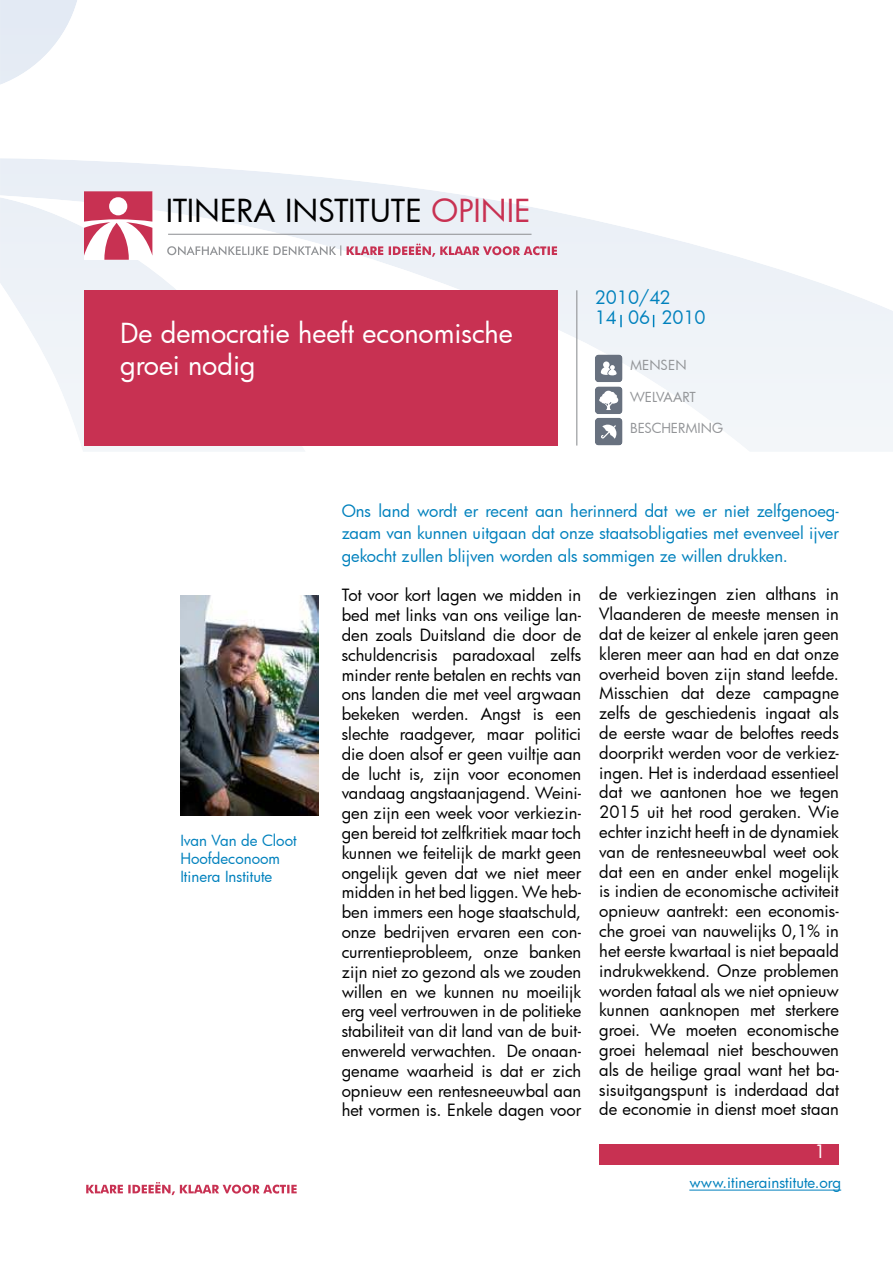
<style>
.page{position:relative;width:893px;height:1263px;background:#fff}
.page>*{position:absolute;margin:0;border:0;box-sizing:border-box;transform-origin:0 0}
.t1{font:31.05px "Futura";color:#000}
.t2{font:27px/32.4px "Futura";color:#fff}
.t3{font:18px/20.1px "Futura";color:#0081bd}
.t4{font:18px "Futura";color:#fff}
.t5{font:16.5px/19.8px "Futura";color:#000;text-align:justify}
.t6{font:16.5px/22.5px "Futura";color:#0081bd;text-align:justify}
.t7{font:15px/18px "Futura";color:#0081bd}
.t8{font:13.5px "Futura";color:#929497}
.s1{color:#c83152}
</style>
<div class="page">
<img style="left:0;top:1px;width:893px;height:450px">
<div style="left:84px;top:290px;width:473px;height:156px;background:#c83152"></div>
<hr style="left:576px;top:290px;width:1px;height:156px;background:#929497">
<div style="left:599px;top:1144px;width:240px;height:21px;background:#c83152"></div>
<hr style="left:689px;top:1189px;width:152px;height:1px;background:#0081bd">
<svg style="left:84px;top:191px;width:68px;height:69px"></svg>
<hr style="left:168px;top:234px;width:363px;height:1px;background:#929497">
<svg style="left:167px;top:245px;width:174px;height:11px"></svg>
<svg style="left:347px;top:244px;width:210px;height:13px;background:#dfaebd"></svg>
<svg style="left:86px;top:1182px;width:211px;height:13px"></svg>
<img style="left:595px;top:354px;width:28px;height:28px">
<svg style="left:601px;top:361px;width:16px;height:14px"></svg>
<img style="left:595px;top:418px;width:28px;height:28px">
<svg style="left:601px;top:425px;width:15px;height:14px"></svg>
<img style="left:595px;top:386px;width:28px;height:28px">
<svg style="left:599px;top:391px;width:19px;height:19px"></svg>
<svg style="left:620px;top:315px;width:2px;height:12px"></svg>
<svg style="left:653px;top:315px;width:1px;height:12px"></svg>
<img style="left:180px;top:595px;width:139px;height:220px">
<h1 class="t1" style="left:166px;top:196px;width:366px">ITINERA INSTITUTE <span class="s1">OPINIE</span></h1>
<h2 class="t2" style="left:120px;top:319px;width:394px">De democratie heeft economische groei nodig</h2>
<p class="t3" style="left:595px;top:288px;width:112px">2010/42<br>14 06 2010</p>
<p class="t8" style="left:630px;top:359px;width:58px">MENSEN</p>
<p class="t8" style="left:630px;top:390px;width:67px">WELVAART</p>
<p class="t8" style="left:630px;top:422px;width:94px">BESCHERMING</p>
<p class="t7" style="left:180px;top:833px;width:118px">Ivan Van de Cloot<br>Hoofdeconoom<br>Itinera Institute</p>
<p class="t6" style="left:342px;top:501px;width:499px">Ons land wordt er recent aan herinnerd dat we er niet zelfgenoeg&shy;zaam van kunnen uitgaan dat onze staatsobligaties met evenveel ijver gekocht zullen blijven worden als sommigen ze willen drukken.</p>
<p class="t5" style="left:342px;top:587px;width:241px">Tot voor kort lagen we midden in bed met links van ons veilige lan&shy;den zoals Duitsland die door de schuldencrisis paradoxaal zelfs minder rente betalen en rechts van ons landen die met veel argwaan bekeken werden. Angst is een slechte raadgever, maar politici die doen alsof er geen vuiltje aan de lucht is, zijn voor economen vandaag angstaanjagend. Weini&shy;gen zijn een week voor verkiezin&shy;gen bereid tot zelfkritiek maar toch kunnen we feitelijk de markt geen ongelijk geven dat we niet meer midden in het bed liggen. We heb&shy;ben immers een hoge staatschuld, onze bedrijven ervaren een con&shy;currentieprobleem, onze banken zijn niet zo gezond als we zouden willen en we kunnen nu moeilijk erg veel vertrouwen in de politieke stabiliteit van dit land van de buit&shy;enwereld verwachten. De onaan&shy;gename waarheid is dat er zich opnieuw een rentesneeuwbal aan het vormen is. Enkele dagen voor</p>
<p class="t5" style="left:599px;top:586px;width:241px">de verkiezingen zien althans in Vlaanderen de meeste mensen in dat de keizer al enkele jaren geen kleren meer aan had en dat onze overheid boven zijn stand leefde.<br>Misschien dat deze campagne zelfs de geschiedenis ingaat als de eerste waar de beloftes reeds doorprikt werden voor de verkiez&shy;ingen. Het is inderdaad essentieel dat we aantonen hoe we tegen 2015 uit het rood geraken. Wie echter inzicht heeft in de dynamiek van de rentesneeuwbal weet ook dat een en ander enkel mogelijk is indien de economische activiteit opnieuw aantrekt: een economis&shy;che groei van nauwelijks 0,1% in het eerste kwartaal is niet bepaald indrukwekkend. Onze problemen worden fataal als we niet opnieuw kunnen aanknopen met sterkere groei. We moeten economische groei helemaal niet beschouwen als de heilige graal want het ba&shy;sisuitgangspunt is inderdaad dat de economie in dienst moet staan</p>
<p class="t4" style="left:814px;top:1142px;width:13px">1</p>
<p class="t7" style="left:689px;top:1175px;width:153px">www.itinerainstitute.org</p>
</div>
